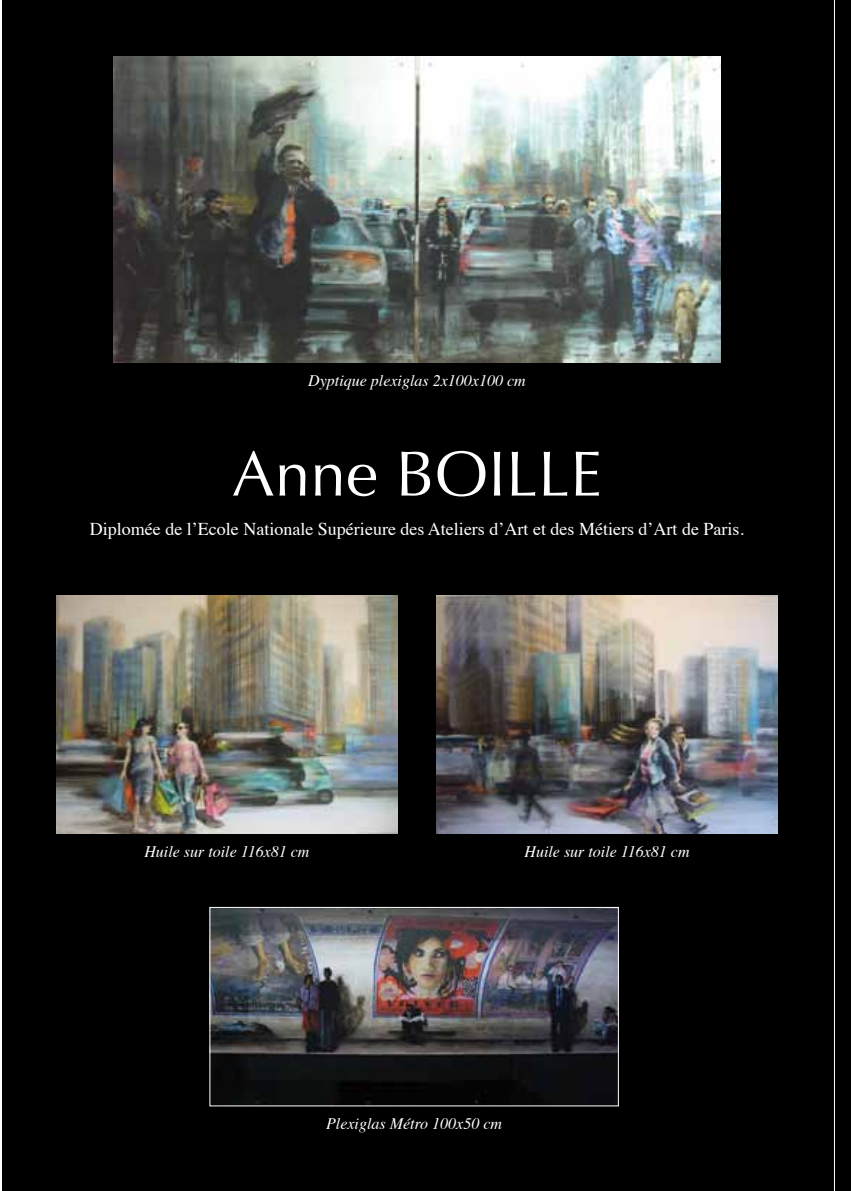
<style>
.page{position:relative;width:851px;height:1191px;background:#fff}
.page>*{position:absolute;margin:0;border:0;box-sizing:border-box;transform-origin:0 0}
.t1{font:64px "Optima";color:#fff}
.t2{font:18px "Times";color:#fff}
.t3{font:italic 16px "Times";color:#fff}
</style>
<div class="page">
<div style="left:0;top:0;width:850px;height:1191px;background:#000"></div>
<hr style="left:833px;top:0;width:1px;height:1191px;background:#fff">
<img style="left:113px;top:57px;width:607px;height:305px">
<img style="left:211px;top:909px;width:405px;height:195px">
<div style="left:209px;top:907px;width:409px;height:199px;border:1px solid #fff"></div>
<img style="left:57px;top:595px;width:341px;height:238px">
<img style="left:437px;top:595px;width:340px;height:238px">
<hr style="left:0;top:0;width:2px;height:1191px;background:#fff">
<p class="t3" style="left:308px;top:367px;width:219px">Dyptique plexiglas 2x100x100 cm</p>
<h1 class="t1" style="left:232px;top:437px;width:371px">Anne BOILLE</h1>
<p class="t2" style="left:90px;top:512px;width:655px">Diplomée de l’Ecole Nationale Supérieure des Ateliers d’Art et des Métiers d’Art de Paris.</p>
<p class="t3" style="left:144px;top:837px;width:167px">Huile sur toile 116x81 cm</p>
<p class="t3" style="left:524px;top:837px;width:167px">Huile sur toile 116x81 cm</p>
<p class="t3" style="left:326px;top:1110px;width:177px">Plexiglas Métro 100x50 cm</p>
</div>
